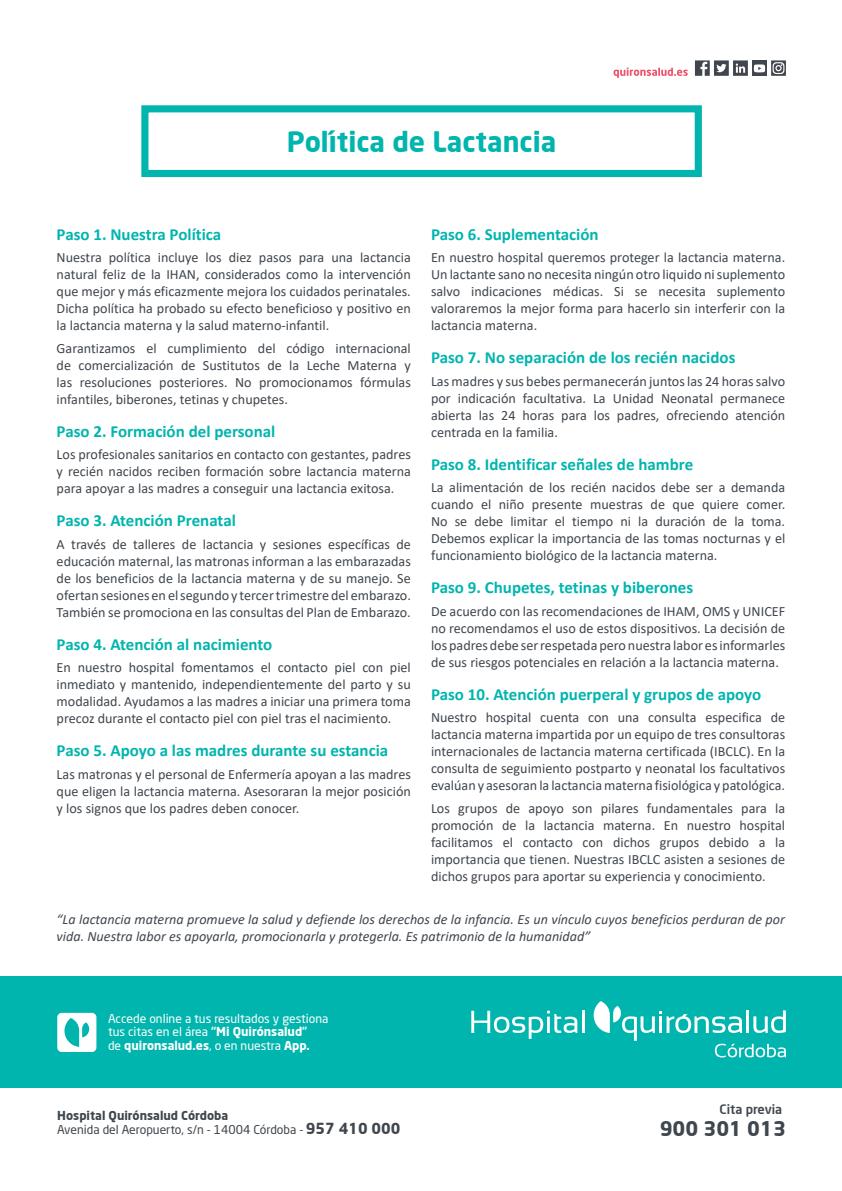
<style>
.page{position:relative;width:842px;height:1191px;background:#fff}
.page>*{position:absolute;margin:0;border:0;box-sizing:border-box;transform-origin:0 0}
.t1{font:700 27.7px "Neo Sans";color:#00b5ae}
.t2{font:700 20px "Neo Sans";color:#3f464d}
.t3{font:700 17px "Calibri";color:#00b5ae}
.t4{font:14.1px/17px "Calibri";color:#3f464d;text-align:justify}
.t5{font:italic 14.1px/17px "Calibri";color:#3f464d}
.t6{font:500 12.8px "Neo Sans";color:#3f464d}
.t7{font:12.1px/13.5px "Neo Sans";color:#fff}
.t8{font:12.1px "Neo Sans Std";color:#3f464d}
.t9{font:700 12.1px "Neo Sans";color:#fff}
.t10{font:700 12.1px "Neo Sans";color:#3f464d}
.s1{font-weight:500}
.s2{font-weight:700}
.s3{font-weight:400}
.s4{font-family:"Neo Sans";font-weight:700;font-size:15px}
</style>
<div class="page">
<div style="left:141px;top:105px;width:561px;height:72px;border:7px solid #00b5ae"></div>
<svg style="left:614px;top:68px;width:74px;height:10px"></svg>
<svg style="left:771px;top:60px;width:15px;height:16px"></svg>
<svg style="left:695px;top:60px;width:53px;height:16px"></svg>
<svg style="left:752px;top:60px;width:15px;height:16px"></svg>
<svg style="left:754px;top:64px;width:11px;height:8px"></svg>
<div style="left:0;top:976px;width:842px;height:112px;background:#00b5ae"></div>
<svg style="left:57px;top:1012px;width:39px;height:40px"></svg>
<svg style="left:594px;top:1001px;width:192px;height:56px"></svg>
<hr style="left:582px;top:1010px;width:2px;height:23px;background:#fff">
<svg style="left:471px;top:1010px;width:106px;height:28px"></svg>
<p class="t1" style="left:287px;top:124px;width:271px">Política de Lactancia</p>
<p class="t3" style="left:57px;top:222px;width:166px">Paso 1. Nuestra Política</p>
<p class="t4" style="left:57px;top:249px;width:356px">Nuestra política incluye los diez pasos para una lactancia natural feliz de la IHAN, considerados como la intervención que mejor y más eficazmente mejora los cuidados perinatales.<br>Dicha política ha probado su efecto beneficioso y positivo en la lactancia materna y la salud materno-infantil.</p>
<p class="t4" style="left:57px;top:339px;width:356px">Garantizamos el cumplimiento del código internacional de comercialización de Sustitutos de la Leche Materna y las resoluciones posteriores. No promocionamos fórmulas infantiles, biberones, tetinas y chupetes.</p>
<p class="t3" style="left:57px;top:419px;width:220px">Paso 2. Formación del personal</p>
<p class="t4" style="left:57px;top:446px;width:356px">Los profesionales sanitarios en contacto con gestantes, padres y recién nacidos reciben formación sobre lactancia materna para apoyar a las madres a conseguir una lactancia exitosa.</p>
<p class="t3" style="left:57px;top:509px;width:181px">Paso 3. Atención Prenatal</p>
<p class="t4" style="left:57px;top:535px;width:356px">A través de talleres de lactancia y sesiones específicas de educación maternal, las matronas informan a las embarazadas de los beneficios de la lactancia materna y de su manejo. Se ofertan sesiones en el segundo y tercer trimestre del embarazo.<br>También se promociona en las consultas del Plan de Embarazo.</p>
<p class="t3" style="left:57px;top:632px;width:217px">Paso 4. Atención al nacimiento</p>
<p class="t4" style="left:57px;top:659px;width:356px">En nuestro hospital fomentamos el contacto piel con piel inmediato y mantenido, independientemente del parto y su modalidad. Ayudamos a las madres a iniciar una primera toma precoz durante el contacto piel con piel tras el nacimiento.</p>
<p class="t3" style="left:57px;top:738px;width:333px">Paso 5. Apoyo a las madres durante su estancia</p>
<p class="t4" style="left:57px;top:765px;width:356px">Las matronas y el personal de Enfermería apoyan a las madres que eligen la lactancia materna. Asesoraran la mejor posición y los signos que los padres deben conocer.</p>
<p class="t3" style="left:431px;top:222px;width:169px">Paso 6. Suplementación</p>
<p class="t4" style="left:431px;top:249px;width:356px">En nuestro hospital queremos proteger la lactancia materna.<br>Un lactante sano no necesita ningún otro liquido ni suplemento salvo indicaciones médicas. Si se necesita suplemento valoraremos la mejor forma para hacerlo sin interferir con la lactancia materna.</p>
<p class="t3" style="left:431px;top:346px;width:306px">Paso 7. No separación de los recién nacidos</p>
<p class="t4" style="left:431px;top:372px;width:356px">Las madres y sus bebes permanecerán juntos las 24 horas salvo por indicación facultativa. La Unidad Neonatal permanece abierta las 24 horas para los padres, ofreciendo atención centrada en la familia.</p>
<p class="t3" style="left:431px;top:452px;width:264px">Paso 8. Identificar señales de hambre</p>
<p class="t4" style="left:431px;top:479px;width:356px">La alimentación de los recién nacidos debe ser a demanda cuando el niño presente muestras de que quiere comer.<br>No se debe limitar el tiempo ni la duración de la toma.<br>Debemos explicar la importancia de las tomas nocturnas y el funcionamiento biológico de la lactancia materna.</p>
<p class="t3" style="left:431px;top:575px;width:264px">Paso 9. Chupetes, tetinas y biberones</p>
<p class="t4" style="left:431px;top:602px;width:356px">De acuerdo con las recomendaciones de IHAM, OMS y UNICEF no recomendamos el uso de estos dispositivos. La decisión de los padres debe ser respetada pero nuestra labor es informarles de sus riesgos potenciales en relación a la lactancia materna.</p>
<p class="t3" style="left:431px;top:682px;width:332px">Paso 10. Atención puerperal y grupos de apoyo</p>
<p class="t4" style="left:431px;top:709px;width:356px">Nuestro hospital cuenta con una consulta especifica de lactancia materna impartida por un equipo de tres consultoras internacionales de lactancia materna certificada (IBCLC). En la consulta de seguimiento postparto y neonatal los facultativos evalúan y asesoran la lactancia materna fisiológica y patológica.</p>
<p class="t4" style="left:431px;top:799px;width:356px">Los grupos de apoyo son pilares fundamentales para la promoción de la lactancia materna. En nuestro hospital facilitamos el contacto con dichos grupos debido a la importancia que tienen. Nuestras IBCLC asisten a sesiones de dichos grupos para aportar su experiencia y conocimiento.</p>
<p class="t5" style="left:57px;top:910px;width:730px">“La lactancia materna promueve la salud y defiende los derechos de la infancia. Es un vínculo cuyos beneficios perduran de por vida. Nuestra labor es apoyarla, promocionarla y protegerla. Es patrimonio de la humanidad”</p>
<p class="t7" style="left:108px;top:1011px;width:222px">Accede online a tus resultados y gestiona tus citas en el área <span class="s1">“</span><span class="s2">Mi Quirónsalud</span><span class="s1">”</span></p>
<p class="t9" style="left:108px;top:1037px;width:203px"><span class="s3">de</span> quironsalud.es<span class="s3">, o en nuestra</span> App.</p>
<p class="t10" style="left:57px;top:1107px;width:172px">Hospital Quirónsalud Córdoba</p>
<p class="t8" style="left:57px;top:1122px;width:345px">Avenida del Aeropuerto, s/n - 14004 Córdoba - <span class="s4">957 410 000</span></p>
<p class="t6" style="left:719px;top:1101px;width:64px">Cita previa</p>
<p class="t2" style="left:660px;top:1115px;width:128px">900 301 013</p>
</div>
